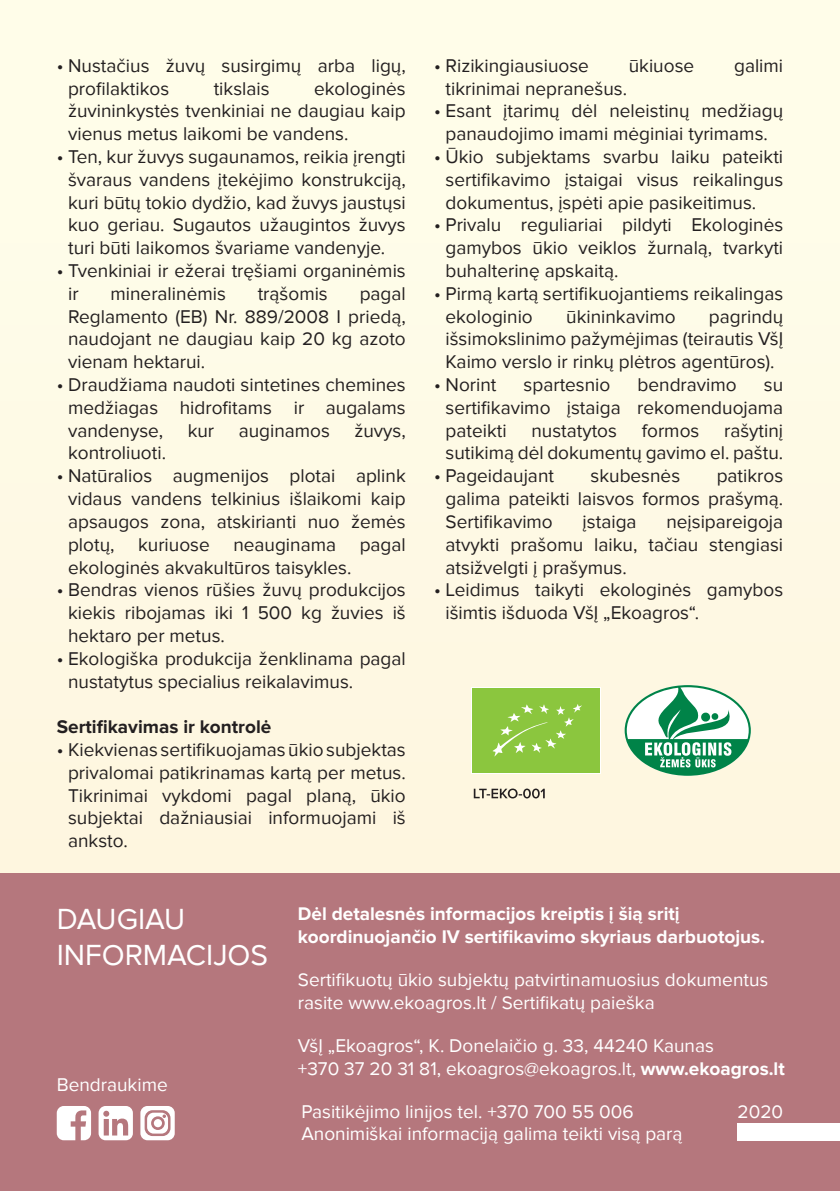
<style>
.page{position:relative;width:840px;height:1191px;background:#fff}
.page>*{position:absolute;margin:0;border:0;box-sizing:border-box;transform-origin:0 0}
.t1{font:30px/36px "Proxima Nova";color:#fff}
.t2{font:19px/22.8px "Proxima Nova";color:#231f20;text-align:justify}
.t3{font:19px/22.8px "Proxima Nova";color:#fff}
.t4{font:700 19px/22.8px "Proxima Nova";color:#fff}
.t5{font:700 19px "Proxima Nova";color:#231f20}
.s1{font-weight:700}
</style>
<div class="page">
<div style="left:0;top:0;width:839px;height:1191px;background:#fefae6"></div>
<svg style="left:624px;top:685px;width:126px;height:90px"></svg>
<div style="left:470px;top:687px;width:130px;height:86px;background:#fff"></div>
<div style="left:472px;top:688px;width:127px;height:84px;background:#8bc63e"></div>
<svg style="left:492px;top:704px;width:89px;height:52px"></svg>
<svg style="left:473px;top:788px;width:71px;height:10px"></svg>
<div style="left:0;top:873px;width:839px;height:318px;background:#b5777d"></div>
<svg style="left:140px;top:1106px;width:35px;height:34px"></svg>
<svg style="left:57px;top:1106px;width:34px;height:34px"></svg>
<svg style="left:98px;top:1106px;width:35px;height:34px"></svg>
<div style="left:737px;top:1123px;width:102px;height:17px;background:#fff"></div>
<p class="t2" style="left:68px;top:54px;width:339px;text-indent:-11px">• Nustačius žuvų susirgimų arba ligų, profilaktikos</p>
<p class="t2" style="left:68px;top:77px;width:339px;text-indent:246px">ekologinės žuvininkystės tvenkiniai ne daugiau kaip vienus metus laikomi be vandens.</p>
<p class="t2" style="left:57px;top:145px;width:350px;text-align:center">• Ten, kur žuvys sugaunamos, reikia įrengti švaraus vandens įtekėjimo konstrukciją, kuri būtų tokio dydžio, kad žuvys jaustųsi kuo geriau. Sugautos užaugintos žuvys turi būti laikomos švariame vandenyje.</p>
<p class="t2" style="left:68px;top:259px;width:339px;text-indent:-11px">• Tvenkiniai ir ežerai tręšiami organinėmis ir</p>
<p class="t2" style="left:213px;top:77px;width:57px">tikslais</p>
<p class="t2" style="left:110px;top:282px;width:117px">mineralinėmis</p>
<p class="t2" style="left:257px;top:282px;width:72px">trąšomis</p>
<p class="t2" style="left:68px;top:282px;width:339px;text-indent:291px">pagal Reglamento (EB) Nr. 889/2008 I priedą, naudojant ne daugiau kaip 20 kg azoto vienam hektarui.</p>
<p class="t2" style="left:68px;top:373px;width:339px;text-indent:-11px">• Draudžiama naudoti sintetines chemines medžiagas hidrofitams ir augalams vandenyse,</p>
<p class="t2" style="left:187px;top:419px;width:28px">kur</p>
<p class="t2" style="left:238px;top:419px;width:93px">auginamos</p>
<p class="t2" style="left:354px;top:419px;width:53px">žuvys,</p>
<p class="t2" style="left:68px;top:442px;width:99px">kontroliuoti.</p>
<p class="t2" style="left:68px;top:465px;width:339px;text-indent:-11px">• Natūralios augmenijos plotai aplink vidaus vandens telkinius išlaikomi kaip apsaugos zona, atskirianti nuo žemės plotų, kuriuose neauginama pagal ekologinės akvakultūros taisykles.</p>
<p class="t2" style="left:68px;top:579px;width:339px;text-indent:-11px">• Bendras vienos rūšies žuvų produkcijos kiekis ribojamas iki 1 500 kg žuvies iš hektaro per metus.</p>
<p class="t2" style="left:68px;top:647px;width:339px;text-indent:-11px">• Ekologiška produkcija ženklinama pagal nustatytus specialius reikalavimus.</p>
<p class="t5" style="left:57px;top:716px;width:216px">Sertifikavimas ir kontrolė</p>
<p class="t2" style="left:68px;top:738px;width:339px;text-indent:-11px">• Kiekvienas sertifikuojamas ūkio subjektas privalomai patikrinamas kartą per metus.<br>Tikrinimai vykdomi pagal planą, ūkio subjektai dažniausiai informuojami iš anksto.</p>
<p class="t2" style="left:434px;top:54px;width:156px">• Rizikingiausiuose</p>
<p class="t2" style="left:628px;top:54px;width:67px">ūkiuose</p>
<p class="t2" style="left:733px;top:54px;width:51px">galimi</p>
<p class="t2" style="left:445px;top:77px;width:183px">tikrinimai nepranešus.</p>
<p class="t2" style="left:434px;top:100px;width:350px;text-align:center">• Esant įtarimų dėl neleistinų medžiagų panaudojimo imami mėginiai tyrimams.</p>
<p class="t2" style="left:445px;top:145px;width:339px;text-indent:-11px">• Ūkio subjektams svarbu laiku pateikti sertifikavimo įstaigai visus reikalingus dokumentus, įspėti apie pasikeitimus.</p>
<p class="t2" style="left:445px;top:214px;width:339px;text-indent:-11px">• Privalu reguliariai pildyti Ekologinės gamybos ūkio veiklos žurnalą, tvarkyti buhalterinę apskaitą.</p>
<p class="t2" style="left:445px;top:282px;width:339px;text-indent:-11px">• Pirmą kartą sertifikuojantiems reikalingas ekologinio</p>
<p class="t2" style="left:445px;top:305px;width:339px;text-indent:263px">pagrindų išsimokslinimo pažymėjimas (teirautis VšĮ Kaimo verslo ir rinkų plėtros agentūros).</p>
<p class="t2" style="left:434px;top:373px;width:64px">• Norint</p>
<p class="t2" style="left:523px;top:373px;width:88px">spartesnio</p>
<p class="t2" style="left:637px;top:373px;width:101px">bendravimo</p>
<p class="t2" style="left:566px;top:305px;width:111px">ūkininkavimo</p>
<p class="t2" style="left:445px;top:373px;width:339px;text-indent:318px">su sertifikavimo įstaiga rekomenduojama pateikti</p>
<p class="t2" style="left:445px;top:419px;width:339px;text-align:right">rašytinį<br>sutikimą dėl dokumentų gavimo el. paštu.</p>
<p class="t2" style="left:434px;top:465px;width:121px">• Pageidaujant</p>
<p class="t2" style="left:590px;top:465px;width:91px">skubesnės</p>
<p class="t2" style="left:531px;top:419px;width:87px">nustatytos</p>
<p class="t2" style="left:641px;top:419px;width:59px">formos</p>
<p class="t2" style="left:445px;top:465px;width:339px;text-indent:271px">patikros galima pateikti laisvos formos prašymą.<br>Sertifikavimo</p>
<p class="t2" style="left:445px;top:510px;width:339px;text-indent:221px">neįsipareigoja atvykti prašomu laiku, tačiau stengiasi atsižvelgti į prašymus.</p>
<p class="t2" style="left:445px;top:579px;width:339px;text-indent:-11px">• Leidimus taikyti ekologinės gamybos išimtis išduoda VšĮ „Ekoagros“.</p>
<p class="t2" style="left:582px;top:510px;width:55px">įstaiga</p>
<p class="t1" style="left:57px;top:901px;width:213px">DAUGIAU<br>INFORMACIJOS</p>
<p class="t3" style="left:57px;top:1073px;width:112px">Bendraukime</p>
<p class="t4" style="left:298px;top:903px;width:468px">Dėl detalesnės informacijos kreiptis į šią sritį koordinuojančio IV sertifikavimo skyriaus darbuotojus.</p>
<p class="t3" style="left:298px;top:968px;width:472px">Sertifikuotų ūkio subjektų patvirtinamuosius dokumentus rasite www.ekoagros.lt / Sertifikatų paieška</p>
<p class="t3" style="left:298px;top:1034px;width:417px">VšĮ „Ekoagros“, K. Donelaičio g. 33, 44240 Kaunas</p>
<p class="t3" style="left:298px;top:1057px;width:488px">+370 37 20 31 81, ekoagros@ekoagros.lt, <span class="s1">www.ekoagros.lt</span></p>
<p class="t3" style="left:301px;top:1100px;width:333px">Pasitikėjimo linijos tel. +370 700 55 006</p>
<p class="t3" style="left:301px;top:1123px;width:382px">Anonimiškai informaciją galima teikti visą parą</p>
<p class="t3" style="left:737px;top:1100px;width:47px">2020</p>
</div>
